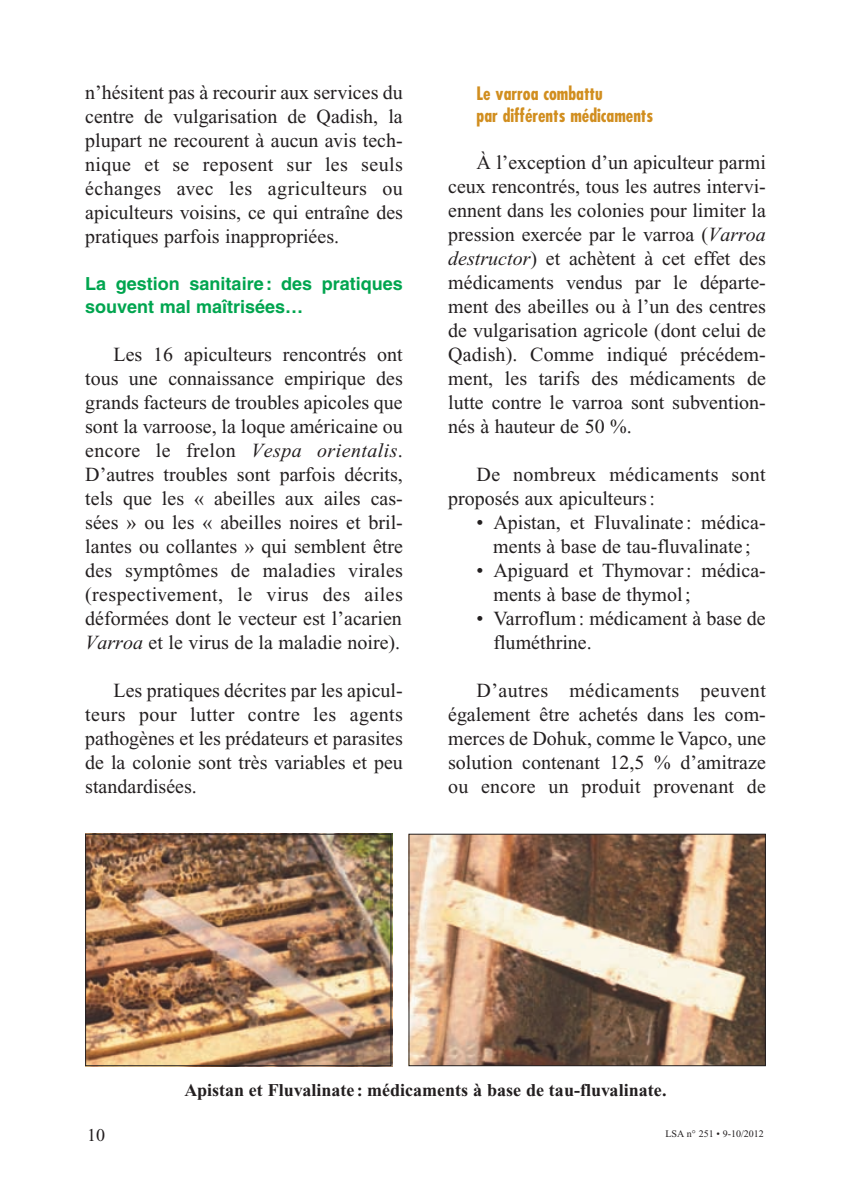
<style>
.page{position:relative;width:851px;height:1191px;background:#fff}
.page>*{position:absolute;margin:0;border:0;box-sizing:border-box;transform-origin:0 0}
.t1{font:20px/24px "Times New Roman";color:#231f20;text-align:justify}
.t2{font:700 18px "Times New Roman";color:#231f20}
.t3{font:700 18px/22.6px "Helvetica";color:#00a54f}
.t4{font:700 condensed 18px/22.8px "Futura";color:#d18e1f}
.t5{font:18px "Times New Roman";color:#231f20}
.t6{font:10px "Times New Roman";color:#231f20}
.s1{font-style:italic}
</style>
<div class="page">
<img style="left:87px;top:833px;width:305px;height:233px">
<div style="left:85px;top:833px;width:306px;height:233px;border:1px solid #231f20"></div>
<img style="left:410px;top:835px;width:353px;height:229px">
<div style="left:408px;top:833px;width:357px;height:233px;border:1px solid #231f20"></div>
<p class="t1" style="left:85px;top:82px;width:319px">n’hésitent pas à recourir aux services du centre de vulgarisation de Qadish, la plupart ne recourent à aucun avis tech&shy;nique et se reposent sur les seuls échanges avec les agriculteurs ou apiculteurs voisins, ce qui entraîne des pratiques parfois inappropriées.</p>
<p class="t3" style="left:85px;top:274px;width:319px">La gestion sanitaire: des pratiques souvent mal maîtrisées…</p>
<p class="t1" style="left:85px;top:344px;width:319px;text-indent:28px">Les 16 apiculteurs rencontrés ont tous une connaissance empirique des grands facteurs de troubles apicoles que sont la varroose, la loque américaine ou encore le frelon <span class="s1">Vespa orientalis</span>.<br>D’autres troubles sont parfois décrits, tels que les « abeilles aux ailes cas - sées » ou les « abeilles noires et bril&shy;lantes ou collantes » qui semblent être des symptômes de maladies virales (respectivement, le virus des ailes déformées dont le vecteur est l’acarien <span class="s1">Varroa</span> et le virus de la maladie noire).</p>
<p class="t1" style="left:85px;top:680px;width:319px;text-indent:28px">Les pratiques décrites par les apicul&shy;teurs pour lutter contre les agents pathogènes et les prédateurs et parasites de la colonie sont très variables et peu standardisées.</p>
<p class="t4" style="left:476px;top:83px;width:178px">Le varroa combattu<br>par différents médicaments</p>
<p class="t1" style="left:448px;top:152px;width:319px;text-indent:28px">À l’exception d’un apiculteur parmi ceux rencontrés, tous les autres intervi&shy;ennent dans les colonies pour limiter la pression exercée par le varroa (<span class="s1">Varroa destructor</span>) et achètent à cet effet des médicaments vendus par le départe&shy;ment des abeilles ou à l’un des centres de vulgarisation agricole (dont celui de Qadish). Comme indiqué précédem&shy;ment, les tarifs des médicaments de lutte contre le varroa sont subvention&shy;nés à hauteur de 50 %.</p>
<p class="t1" style="left:448px;top:464px;width:319px;text-indent:29px">De nombreux médicaments sont proposés aux apiculteurs:</p>
<p class="t1" style="left:476px;top:512px;width:291px;text-align:center">• Apistan, et Fluvalinate: médica&shy;ments à base de tau-fluvalinate;</p>
<p class="t1" style="left:493px;top:560px;width:274px;text-indent:-17px">• Apiguard et Thymovar : médica&shy;ments à base de thymol ;</p>
<p class="t1" style="left:493px;top:608px;width:274px;text-indent:-17px">• Varroflum: médicament à base de fluméthrine.</p>
<p class="t1" style="left:448px;top:680px;width:319px;text-indent:28px">D’autres médicaments peuvent également être achetés dans les com&shy;merces de Dohuk, comme le Vapco, une solution contenant 12,5 % d’amitraze ou encore un produit provenant de</p>
<p class="t2" style="left:184px;top:1084px;width:483px">Apistan et Fluvalinate: médicaments à base de tau-fluvalinate.</p>
<p class="t5" style="left:87px;top:1129px;width:19px">10</p>
<p class="t6" style="left:665px;top:1129px;width:100px">LSA n° 251 • 9-10/2012</p>
</div>
